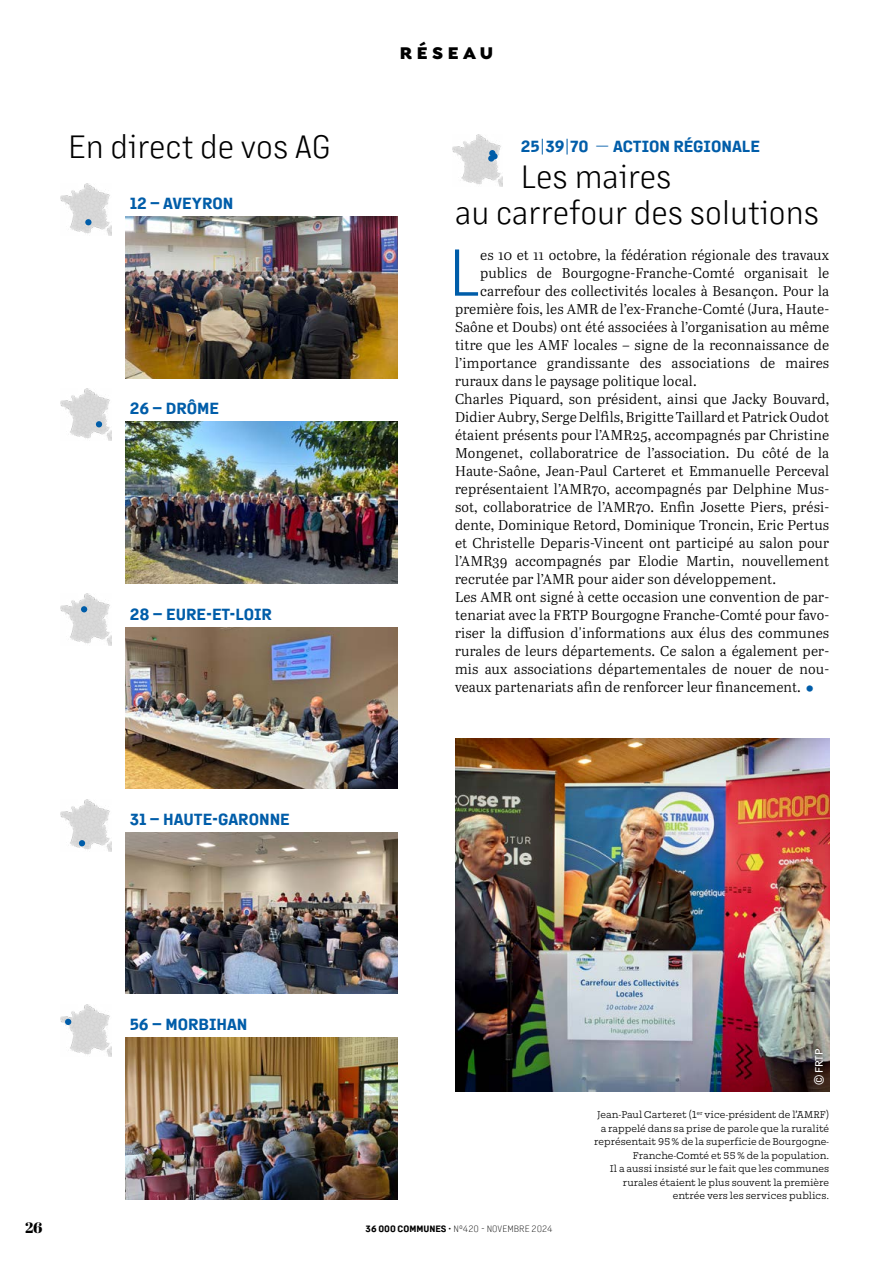
<style>
.page{position:relative;width:893px;height:1263px;background:#fff}
.page>*{position:absolute;margin:0;border:0;box-sizing:border-box;transform-origin:0 0}
.Body_lettrine_réseau{font:300 64.65px "Margin MVB";color:#005da9}
.Titre_Réseau{font:300 31.5px/36px "Margin MVB";color:#000}
.Rubriques{font:900 18px "Isidora Sans Alt";letter-spacing:.25em;color:#000}
.NOM{font:700 15.75px "Margin MVB";color:#005da9}
.catégorie_Réseau{font:700 15.75px "Margin MVB";color:#005da9}
.t1{font:15px "Abril Fatface";color:#000}
.Body_Réseau{font:14.25px/18px "Abril Text Lt";letter-spacing:.01em;color:#000;text-align:justify}
.Body_lettrine_réseau-2{font:14.25px "Abril Text Lt";letter-spacing:.01em;color:#000}
.légende{font:300 10.5px/13.5px "Mortise";color:#000;text-align:right}
.t2{font:500 10.5px "Margin MVB";color:#fff}
.t3{font:300 9px "Margin MVB";color:#000}
.s1{font-weight:300}
.s2{font-family:"Isidora Sans Alt";font-weight:900;font-size:22.5px;color:#005da9}
.s3{font-weight:700}
</style>
<div class="page">
<img style="left:455px;top:738px;width:374px;height:353px">
<img style="left:61px;top:183px;width:50px;height:52px">
<div style="left:85px;top:219px;width:7px;height:6px;background:#005da9;border-radius:50%"></div>
<img style="left:125px;top:217px;width:273px;height:161px">
<img style="left:61px;top:389px;width:50px;height:52px">
<svg style="left:96px;top:421px;width:6px;height:6px"></svg>
<img style="left:125px;top:422px;width:273px;height:161px">
<img style="left:61px;top:594px;width:50px;height:52px">
<svg style="left:81px;top:606px;width:6px;height:6px"></svg>
<img style="left:125px;top:627px;width:273px;height:162px">
<img style="left:61px;top:799px;width:50px;height:52px">
<svg style="left:79px;top:840px;width:6px;height:6px"></svg>
<img style="left:125px;top:832px;width:273px;height:162px">
<img style="left:61px;top:1004px;width:50px;height:52px">
<svg style="left:65px;top:1019px;width:6px;height:6px"></svg>
<img style="left:125px;top:1037px;width:273px;height:162px">
<img style="left:452px;top:135px;width:51px;height:51px">
<svg style="left:489px;top:150px;width:6px;height:5px"></svg>
<div style="left:488px;top:155px;width:6px;height:7px;background:#005da9;border-radius:50%"></div>
<div style="left:491px;top:153px;width:7px;height:6px;background:#005da9;border-radius:50%"></div>
<p class="Rubriques" style="left:400px;top:42px;width:95px">RÉSEAU</p>
<p class="Titre_Réseau" style="left:68px;top:127px;width:264px">En direct de vos AG</p>
<p class="catégorie_Réseau" style="left:521px;top:135px;width:241px">25<span class="s1">|</span>39<span class="s1">|</span>70 <span class="s1">—</span> ACTION RÉGIONALE</p>
<p class="Titre_Réseau" style="left:455px;top:157px;width:366px;text-indent:66px">Les maires<br>au carrefour des solutions</p>
<p class="Body_lettrine_réseau" style="left:448px;top:227px;width:33px">L</p>
<p class="Body_lettrine_réseau-2" style="left:480px;top:244px;width:350px">es 10 et 11 octobre, la fédération régionale des travaux</p>
<p class="NOM" style="left:130px;top:192px;width:105px">12 – AVEYRON</p>
<p class="Body_lettrine_réseau-2" style="left:480px;top:262px;width:350px">publics de Bourgogne-Franche-Comté organisait le</p>
<p class="Body_lettrine_réseau-2" style="left:480px;top:280px;width:350px">carrefour des collectivités locales à Besançon. Pour la</p>
<p class="Body_lettrine_réseau-2" style="left:455px;top:298px;width:376px">première fois, les AMR de l’ex-Franche-Comté (Jura, Haute-</p>
<p class="Body_lettrine_réseau-2" style="left:455px;top:316px;width:376px">Saône et Doubs) ont été associées à l’organisation au même</p>
<p class="Body_lettrine_réseau-2" style="left:455px;top:334px;width:376px">titre que les AMF locales – signe de la reconnaissance de</p>
<p class="Body_lettrine_réseau-2" style="left:455px;top:352px;width:376px">l’importance grandissante des associations de maires</p>
<p class="Body_lettrine_réseau-2" style="left:455px;top:370px;width:243px">ruraux dans le paysage politique local.</p>
<p class="Body_Réseau" style="left:455px;top:389px;width:376px">Charles Piquard, son président, ainsi que Jacky Bouvard, Didier Aubry, Serge Delfils, Brigitte Taillard et Patrick Oudot étaient présents pour l’AMR25, accompagnés par Christine Mongenet, collaboratrice de l’association. Du côté de la Haute-Saône, Jean-Paul Carteret et Emmanuelle Perceval représentaient l’AMR70, accompagnés par Delphine Mus&shy;sot, collaboratrice de l’AMR70. Enfin Josette Piers, prési&shy;dente, Dominique Retord, Dominique Troncin, Eric Pertus et Christelle Deparis-Vincent ont participé au salon pour l’AMR39 accompagnés par Elodie Martin, nouvellement recrutée par l’AMR pour aider son développement.</p>
<p class="Body_Réseau" style="left:455px;top:587px;width:376px">Les AMR ont signé à cette occasion une convention de par&shy;tenariat avec la FRTP Bourgogne Franche-Comté pour favo&shy;riser la diffusion d'informations aux élus des communes rurales de leurs départements. Ce salon a également per&shy;mis aux associations départementales de nouer de nou&shy;veaux partenariats afin de renforcer leur financement. <span class="s2">•</span></p>
<p class="NOM" style="left:130px;top:398px;width:91px">26 – DRÔME</p>
<p class="NOM" style="left:130px;top:603px;width:144px">28 – EURE-ET-LOIR</p>
<p class="NOM" style="left:130px;top:808px;width:162px">31 – HAUTE-GARONNE</p>
<p class="NOM" style="left:130px;top:1013px;width:119px">56 – MORBIHAN</p>
<p class="t1" style="left:25px;top:1217px;width:19px">26</p>
<p class="t3" style="left:366px;top:1222px;width:189px"><span class="s3">36 000 COMMUNES</span> • N°420 - NOVEMBRE 2024</p>
<p class="t2" style="left:812px;top:1085px;width:38px;rotate:-90deg">©FRTP</p>
<p class="légende" style="left:594px;top:1108px;width:236px">Jean-Paul Carteret (1<sup>er</sup> vice-président de l’AMRF) a rappelé dans sa prise de parole que la ruralité représentait 95% de la superficie de Bourgogne-Franche-Comté et 55% de la population.<br>Il a aussi insisté sur le fait que les communes rurales étaient le plus souvent la première entrée vers les services publics.</p>
</div>
